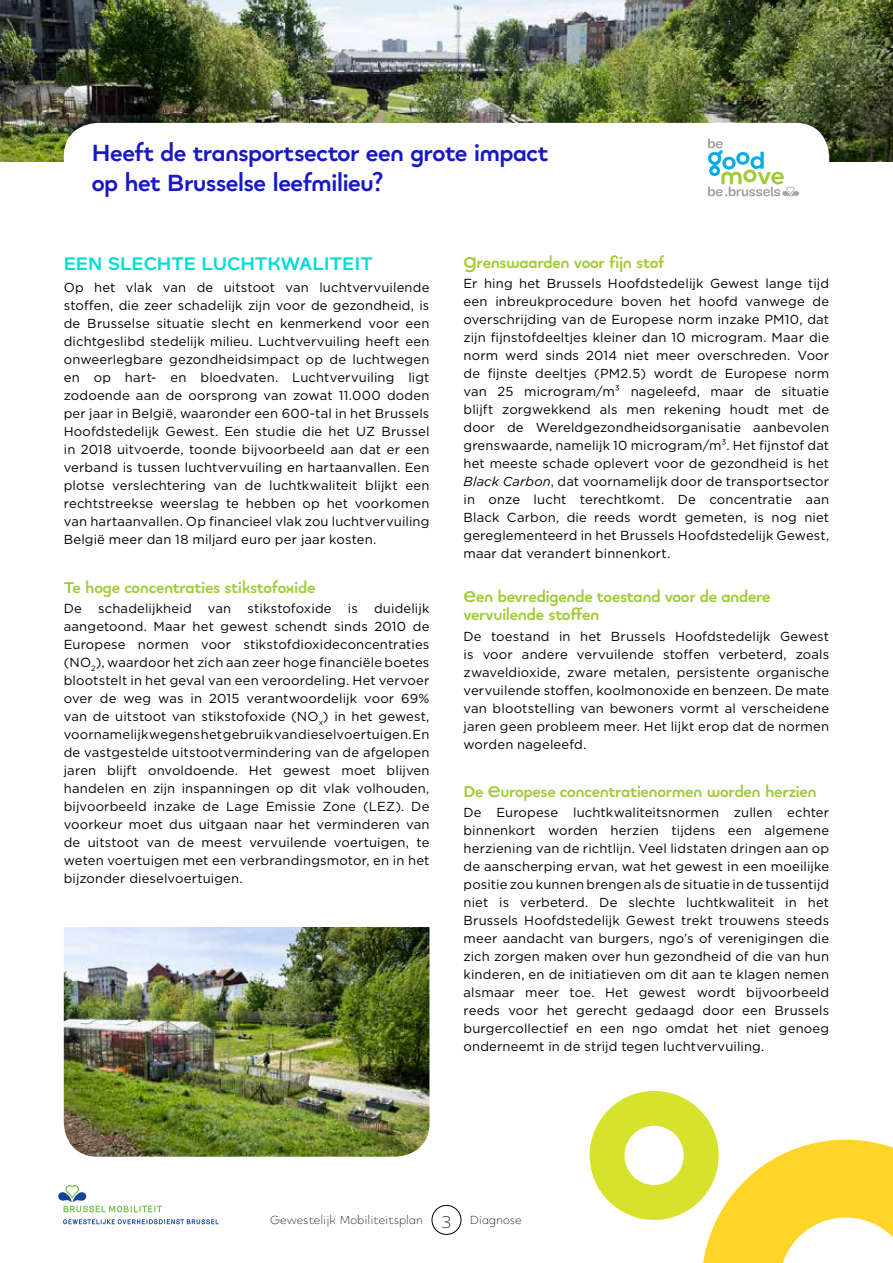
<style>
.page{position:relative;width:893px;height:1263px;background:#fff}
.page>*{position:absolute;margin:0;border:0;box-sizing:border-box;transform-origin:0 0}
.t1{font:700 27px/30px "Quinoa Round";letter-spacing:-.02em;color:#1818c7}
.t2{font:700 21px "Quinoa SC";color:#00dbd7}
.t3{font:700 18px/18px "Quinoa Round";letter-spacing:-.02em;color:#a2cb39}
.t4{font:13.5px "Quinoa";color:#000}
.t5{font:13.05px/18px "Gotham";letter-spacing:.015em;color:#000;text-align:justify}
.s1{font-style:italic}
.s2{font-size:19.5px}
</style>
<div class="page">
<img style="left:0;top:0;width:893px;height:161px">
<div style="left:64px;top:123px;width:765px;height:86px;background:#fff;border-radius:34px"></div>
<svg style="left:708px;top:139px;width:91px;height:58px"></svg>
<div style="left:432px;top:1205px;width:29px;height:30px;border:1px solid #000;border-radius:50%"></div>
<svg style="left:63px;top:1219px;width:156px;height:5px"></svg>
<svg style="left:58px;top:1185px;width:104px;height:27px"></svg>
<img style="left:64px;top:927px;width:365px;height:230px">
<svg style="left:590px;top:1091px;width:303px;height:172px"></svg>
<h1 class="t1" style="left:92px;top:137px;width:458px">Heeft de transportsector een grote impact op het Brusselse leefmilieu?</h1>
<h2 class="t2" style="left:64px;top:250px;width:311px">EEN SLECHTE LUCHTKWALITEIT</h2>
<p class="t5" style="left:64px;top:278px;width:367px">Op het vlak van de uitstoot van luchtvervuilende stoffen, die zeer schadelijk zijn voor de gezondheid, is de Brusselse situatie slecht en kenmerkend voor een dichtgeslibd stedelijk milieu. Luchtvervuiling heeft een onweerlegbare gezondheidsimpact op de luchtwegen en op hart- en bloedvaten. Luchtvervuiling ligt zodoende aan de oorsprong van zowat 11.000 doden per jaar in België, waaronder een 600-tal in het Brussels Hoofdstedelijk Gewest. Een studie die het UZ Brussel in 2018 uitvoerde, toonde bijvoorbeeld aan dat er een verband is tussen luchtvervuiling en hartaanvallen. Een plotse verslechtering van de luchtkwaliteit blijkt een rechtstreekse weerslag te hebben op het voorkomen van hartaanvallen. Op financieel vlak zou luchtvervuiling België meer dan 18 miljard euro per jaar kosten.</p>
<h3 class="t3" style="left:64px;top:578px;width:253px">Te hoge concentraties stikstofoxide</h3>
<p class="t5" style="left:64px;top:599px;width:367px">De schadelijkheid van stikstofoxide is duidelijk aangetoond. Maar het gewest schendt sinds 2010 de Europese normen voor stikstofdioxideconcentraties (NO<sub>2</sub>), waardoor het zich aan zeer hoge financiële boetes blootstelt in het geval van een veroordeling. Het vervoer over de weg was in 2015 verantwoordelijk voor 69% van de uitstoot van stikstofoxide (NO<sub>x</sub>) in het gewest, voornamelijk wegens het gebruik van dieselvoertuigen. En de vastgestelde uitstootvermindering van de afgelopen jaren blijft onvoldoende. Het gewest moet blijven handelen en zijn inspanningen op dit vlak volhouden, bijvoorbeeld inzake de Lage Emissie Zone (LEZ). De voorkeur moet dus uitgaan naar het verminderen van de uitstoot van de meest vervuilende voertuigen, te weten voertuigen met een verbrandingsmotor, en in het bijzonder dieselvoertuigen.</p>
<h3 class="t3" style="left:463px;top:253px;width:202px">Grenswaarden voor fijn stof</h3>
<p class="t5" style="left:463px;top:274px;width:367px">Er hing het Brussels Hoofdstedelijk Gewest lange tijd een inbreukprocedure boven het hoofd vanwege de overschrijding van de Europese norm inzake PM10, dat zijn fijnstofdeeltjes kleiner dan 10 microgram. Maar die norm werd sinds 2014 niet meer overschreden. Voor de fijnste deeltjes (PM2.5) wordt de Europese norm van 25 microgram/m³ nageleefd, maar de situatie blijft zorgwekkend als men rekening houdt met de door de Wereldgezondheidsorganisatie aanbevolen grenswaarde, namelijk 10 microgram/m³. Het fijnstof dat het meeste schade oplevert voor de gezondheid is het <span class="s1">Black Carbon</span>, dat voornamelijk door de transportsector in onze lucht terechtkomt. De concentratie aan Black Carbon, die reeds wordt gemeten, is nog niet gereglementeerd in het Brussels Hoofdstedelijk Gewest, maar dat verandert binnenkort.</p>
<h3 class="t3" style="left:463px;top:587px;width:309px">Een bevredigende toestand voor de andere vervuilende stoffen</h3>
<p class="t5" style="left:463px;top:627px;width:367px">De toestand in het Brussels Hoofdstedelijk Gewest is voor andere vervuilende stoffen verbeterd, zoals zwaveldioxide, zware metalen, persistente organische vervuilende stoffen, koolmonoxide en benzeen. De mate van blootstelling van bewoners vormt al verscheidene jaren geen probleem meer. Het lijkt erop dat de normen worden nageleefd.</p>
<h3 class="t3" style="left:463px;top:782px;width:355px">De Europese concentratienormen worden herzien</h3>
<p class="t5" style="left:463px;top:803px;width:367px">De Europese luchtkwaliteitsnormen zullen echter binnenkort worden herzien tijdens een algemene herziening van de richtlijn. Veel lidstaten dringen aan op de aanscherping ervan, wat het gewest in een moeilijke positie zou kunnen brengen als de situatie in de tussentijd niet is verbeterd. De slechte luchtkwaliteit in het Brussels Hoofdstedelijk Gewest trekt trouwens steeds meer aandacht van burgers, ngo’s of verenigingen die zich zorgen maken over hun gezondheid of die van hun kinderen, en de initiatieven om dit aan te klagen nemen alsmaar meer toe. Het gewest wordt bijvoorbeeld reeds voor het gerecht gedaagd door een Brussels burgercollectief en een ngo omdat het niet genoeg onderneemt in de strijd tegen luchtvervuiling.</p>
<p class="t4" style="left:270px;top:1212px;width:253px">Gewestelijk Mobiliteitsplan <span class="s2">3</span> Diagnose</p>
</div>
